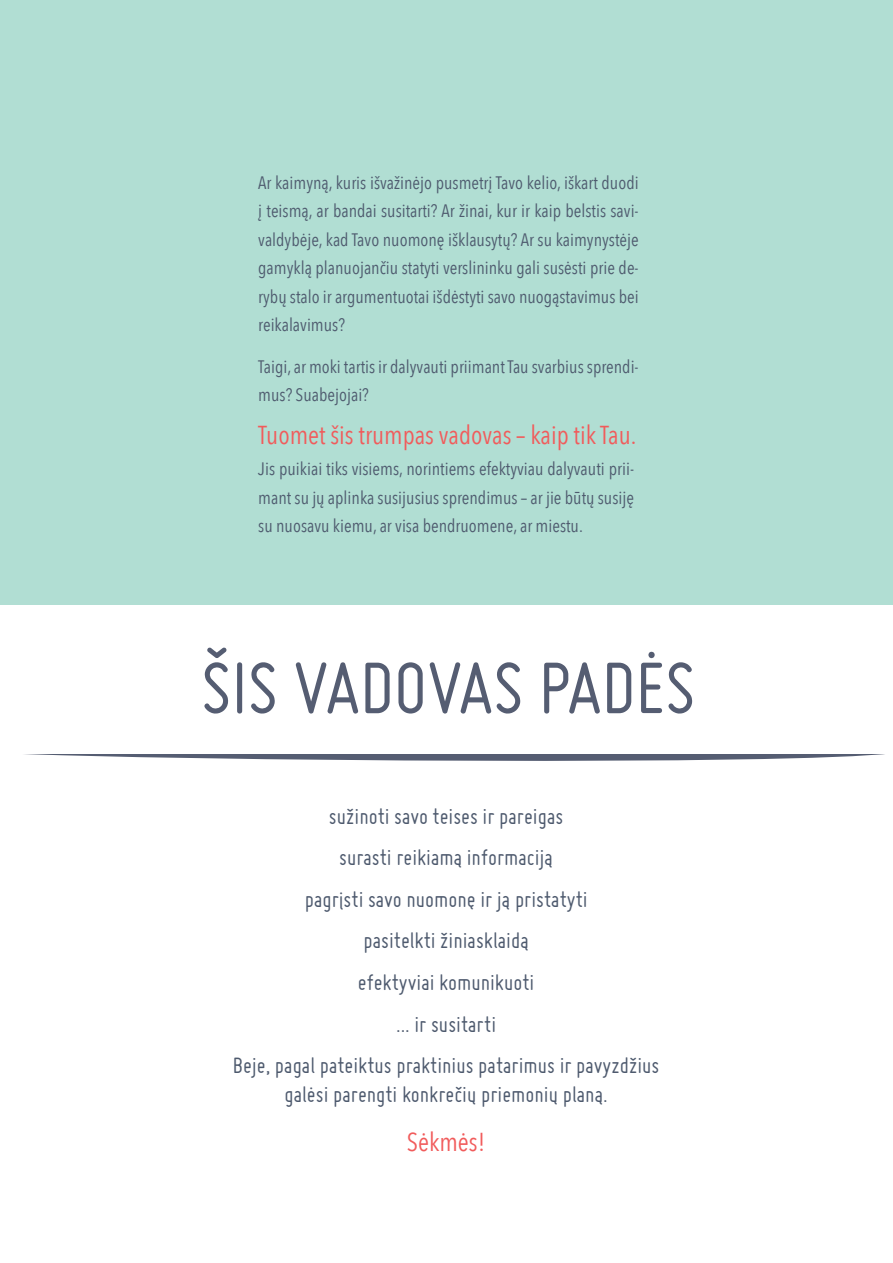
<style>
.page{position:relative;width:893px;height:1263px;background:#fff}
.page>*{position:absolute;margin:0;border:0;box-sizing:border-box;transform-origin:0 0}
.t1{font:79.5px "Miso";color:#555d72}
.t2{font:25.95px "Avenir Next Condensed";color:#f15b5b}
.t3{font:24px/41.5px "Miso";color:#4e5a6e;text-align:center}
.t4{font:18px/28.5px "Avenir Next Condensed";color:#4e5a6e;text-align:justify}
</style>
<div class="page">
<div style="left:0;top:0;width:893px;height:745px;background:#b1ded3"></div>
<svg style="left:24px;top:754px;width:861px;height:7px"></svg>
<div style="left:0;top:605px;width:893px;height:148px;background:#fff"></div>
<p class="t4" style="left:258px;top:168px;width:382px">Ar kaimyną, kuris išvažinėjo pusmetrį Tavo kelio, iškart duodi į teismą, ar bandai susitarti? Ar žinai, kur ir kaip belstis savi&shy;valdybėje, kad Tavo nuomonę išklausytų? Ar su kaimynystėje gamyklą planuojančiu statyti verslininku gali susėsti prie de&shy;rybų stalo ir argumentuotai išdėstyti savo nuogąstavimus bei reikalavimus?</p>
<p class="t4" style="left:258px;top:352px;width:382px">Taigi, ar moki tartis ir dalyvauti priimant Tau svarbius sprendi&shy;mus? Suabejojai?</p>
<h2 class="t2" style="left:258px;top:419px;width:380px">Tuomet šis trumpas vadovas – kaip tik Tau.</h2>
<p class="t4" style="left:258px;top:455px;width:377px">Jis puikiai tiks visiems, norintiems efektyviau dalyvauti prii&shy;mant su jų aplinka susijusius sprendimus – ar jie būtų susiję su nuosavu kiemu, ar visa bendruomene, ar miestu.</p>
<h1 class="t1" style="left:201px;top:644px;width:496px">ŠIS VADOVAS PADĖS</h1>
<h3 class="t3" style="left:233px;top:795px;width:428px">sužinoti savo teises ir pareigas<br>surasti reikiamą informaciją<br>pagrįsti savo nuomonę ir ją pristatyti<br>pasitelkti žiniasklaidą<br>efektyviai komunikuoti<br>... ir susitarti<br>Beje, pagal pateiktus praktinius patarimus ir pavyzdžius</h3>
<h3 class="t3" style="left:284px;top:1073px;width:325px">galėsi parengti konkrečių priemonių planą.</h3>
<h2 class="t2" style="left:407px;top:1127px;width:80px">Sėkmės!</h2>
</div>
